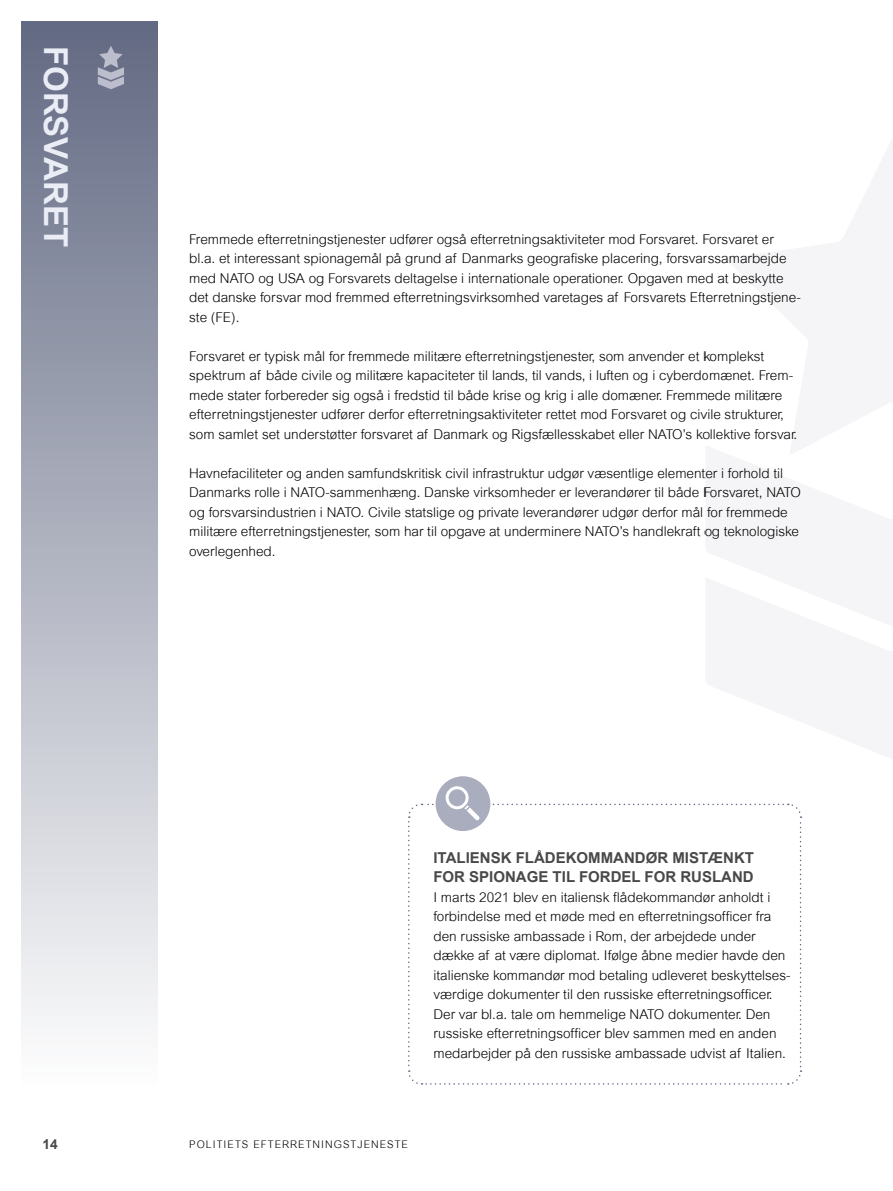
<style>
.page{position:relative;width:893px;height:1191px;background:#fff}
.page>*{position:absolute;margin:0;border:0;box-sizing:border-box;transform-origin:0 0}
.t1{font:700 33px "Arial";color:#eaedf5}
.t2{font:700 15px/19.5px "Arial";color:#484848}
.t3{font:700 13.8px "Arial";color:#484848}
.t4{font:300 13.5px/19.5px "Arial MT Std";color:#000}
.t5{font:300 10.5px "Arial MT Std";letter-spacing:.1em;color:#000}
</style>
<div class="page">
<div style="left:21px;top:21px;width:136px;height:1063px;background:linear-gradient(to bottom,#626982,#fdfdfd)"></div>
<svg style="left:98px;top:46px;width:26px;height:43px"></svg>
<div style="left:436px;top:776px;width:54px;height:55px;background:#a9adbe;border-radius:50%"></div>
<div style="left:446px;top:786px;width:23px;height:23px;border:3px solid #fff;border-radius:50%"></div>
<svg style="left:408px;top:800px;width:394px;height:285px"></svg>
<h1 class="t1" style="left:77px;top:46px;width:203px;rotate:90deg">FORSVARET</h1>
<p class="t3" style="left:43px;top:1135px;width:17px">14</p>
<p class="t4" style="left:189px;top:229px;width:613px">Fremmede efterretningstjenester udfører også efterretningsaktiviteter mod Forsvaret. Forsvaret er bl.a. et interessant spionagemål på grund af Danmarks geografiske placering, forsvarssamarbejde med NATO og USA og Forsvarets deltagelse i internationale operationer. Opgaven med at beskytte det danske forsvar mod fremmed efterretningsvirksomhed varetages af Forsvarets Efterretningstjene&shy;ste (FE).</p>
<p class="t4" style="left:189px;top:346px;width:610px">Forsvaret er typisk mål for fremmede militære efterretningstjenester, som anvender et komplekst spektrum af både civile og militære kapaciteter til lands, til vands, i luften og i cyberdomænet. Frem&shy;mede stater forbereder sig også i fredstid til både krise og krig i alle domæner. Fremmede militære efterretningstjenester udfører derfor efterretningsaktiviteter rettet mod Forsvaret og civile strukturer, som samlet set understøtter forsvaret af Danmark og Rigsfællesskabet eller NATO’s kollektive forsvar.</p>
<p class="t4" style="left:189px;top:463px;width:613px">Havnefaciliteter og anden samfundskritisk civil infrastruktur udgør væsentlige elementer i forhold til Danmarks rolle i NATO-sammenhæng. Danske virksomheder er leverandører til både Forsvaret, NATO og forsvarsindustrien i NATO. Civile statslige og private leverandører udgør derfor mål for fremmede militære efterretningstjenester, som har til opgave at underminere NATO’s handlekraft og teknologiske overlegenhed.</p>
<h2 class="t2" style="left:433px;top:848px;width:322px">ITALIENSK FLÅDEKOMMANDØR MISTÆNKT<br>FOR SPIONAGE TIL FORDEL FOR RUSLAND</h2>
<p class="t4" style="left:433px;top:887px;width:358px">I marts 2021 blev en italiensk flådekommandør anholdt i forbindelse med et møde med en efterretningsofficer fra den russiske ambassade i Rom, der arbejdede under dække af at være diplomat. Ifølge åbne medier havde den italienske kommandør mod betaling udleveret beskyttelses&shy;værdige dokumenter til den russiske efterretningsofficer.<br>Der var bl.a. tale om hemmelige NATO dokumenter. Den russiske efterretningsofficer blev sammen med en anden medarbejder på den russiske ambassade udvist af Italien.</p>
<p class="t5" style="left:189px;top:1138px;width:220px">POLITIETS EFTERRETNINGSTJENESTE</p>
</div>
